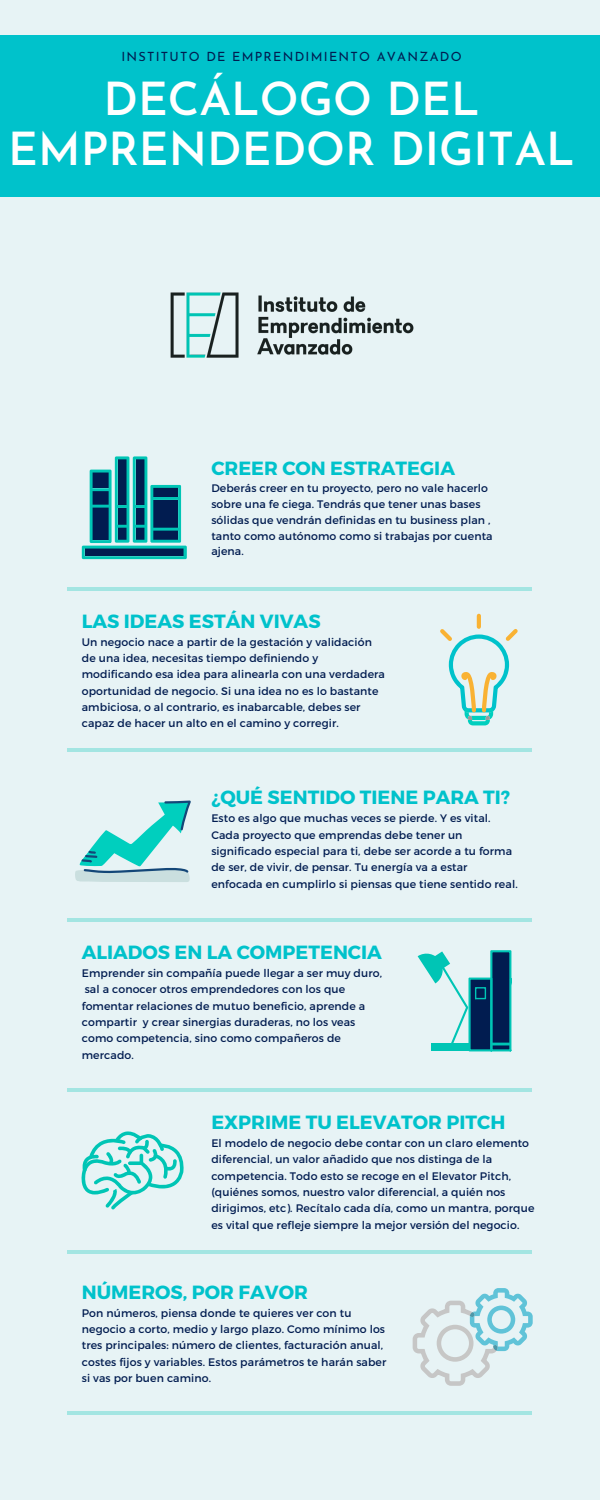
<style>
.page{position:relative;width:600px;height:1500px;background:#e7f3f5}
.page>*{position:absolute;margin:0;border:0;box-sizing:border-box;transform-origin:0 0}
.t1{font:600 45.4px/49.5px "Josefin Sans";color:#fff;text-align:center}
.t2{font:700 19.1px "Montserrat";color:#00c2cb}
.t3{font:12.7px "Josefin Sans";letter-spacing:.1em;color:#011c50}
.t4{font:10.9px/16.4px "Montserrat";letter-spacing:.01em;color:#011c50}
</style>
<div class="page">
<div style="left:0;top:35px;width:600px;height:162px;background:#00c2cb"></div>
<svg style="left:82px;top:457px;width:105px;height:102px"></svg>
<hr style="left:67px;top:587px;width:465px;height:4px;background:#a3e5e2">
<hr style="left:67px;top:749px;width:465px;height:3px;background:#00c5b5">
<hr style="left:67px;top:918px;width:465px;height:4px;background:#a3e5e2">
<hr style="left:67px;top:1088px;width:465px;height:4px;background:#a3e5e2">
<hr style="left:67px;top:1250px;width:465px;height:3px;background:#00c5b5">
<svg style="left:82px;top:1132px;width:102px;height:77px"></svg>
<svg style="left:418px;top:950px;width:94px;height:101px"></svg>
<hr style="left:67px;top:1411px;width:465px;height:4px;background:#a3e5e2">
<img style="left:170px;top:292px;width:244px;height:66px">
<svg style="left:413px;top:1288px;width:120px;height:98px"></svg>
<hr style="left:477px;top:616px;width:4px;height:11px;background:#f9b233">
<svg style="left:440px;top:625px;width:78px;height:100px"></svg>
<svg style="left:75px;top:801px;width:116px;height:81px"></svg>
<p class="t3" style="left:121px;top:51px;width:342px">INSTITUTO DE EMPRENDIMIENTO AVANZADO</p>
<p class="t1" style="left:8px;top:79px;width:568px">DECÁLOGO DEL<br>EMPRENDEDOR DIGITAL</p>
<p class="t2" style="left:211px;top:456px;width:245px">CREER CON ESTRATEGIA</p>
<p class="t4" style="left:211px;top:480px;width:283px;line-height:15.8px">Deberás creer en tu proyecto, pero no vale hacerlo sobre una fe ciega. Tendrás que tener unas bases sólidas que vendrán definidas en tu business plan , tanto como autónomo como si trabajas por cuenta ajena.</p>
<p class="t2" style="left:82px;top:609px;width:240px">LAS IDEAS ESTÁN VIVAS</p>
<p class="t4" style="left:82px;top:633px;width:305px">Un negocio nace a partir de la gestación y validación de una idea, necesitas tiempo definiendo y modificando esa idea para alinearla con una verdadera oportunidad de negocio. Si una idea no es lo bastante ambiciosa, o al contrario, es inabarcable, debes ser capaz de hacer un alto en el camino y corregir.</p>
<p class="t2" style="left:211px;top:785px;width:300px">¿QUÉ SENTIDO TIENE PARA TI?</p>
<p class="t4" style="left:211px;top:810px;width:308px">Esto es algo que muchas veces se pierde. Y es vital.<br>Cada proyecto que emprendas debe tener un significado especial para ti, debe ser acorde a tu forma de ser, de vivir, de pensar. Tu energía va a estar enfocada en cumplirlo si piensas que tiene sentido real.</p>
<p class="t2" style="left:82px;top:940px;width:302px">ALIADOS EN LA COMPETENCIA</p>
<p class="t4" style="left:82px;top:964px;width:302px">Emprender sin compañía puede llegar a ser muy duro, sal a conocer otros emprendedores con los que fomentar relaciones de mutuo beneficio, aprende a compartir y crear sinergias duraderas, no los veas como competencia, sino como compañeros de mercado.</p>
<p class="t2" style="left:211px;top:1110px;width:296px">EXPRIME TU ELEVATOR PITCH</p>
<p class="t4" style="left:211px;top:1134px;width:325px">El modelo de negocio debe contar con un claro elemento diferencial, un valor añadido que nos distinga de la competencia. Todo esto se recoge en el Elevator Pitch, (quiénes somos, nuestro valor diferencial, a quién nos dirigimos, etc). Recítalo cada día, como un mantra, porque es vital que refleje siempre la mejor versión del negocio.</p>
<p class="t2" style="left:82px;top:1280px;width:228px">NÚMEROS, POR FAVOR</p>
<p class="t4" style="left:82px;top:1304px;width:306px">Pon números, piensa donde te quieres ver con tu negocio a corto, medio y largo plazo. Como mínimo los tres principales: número de clientes, facturación anual, costes fijos y variables. Estos parámetros te harán saber si vas por buen camino.</p>
</div>
